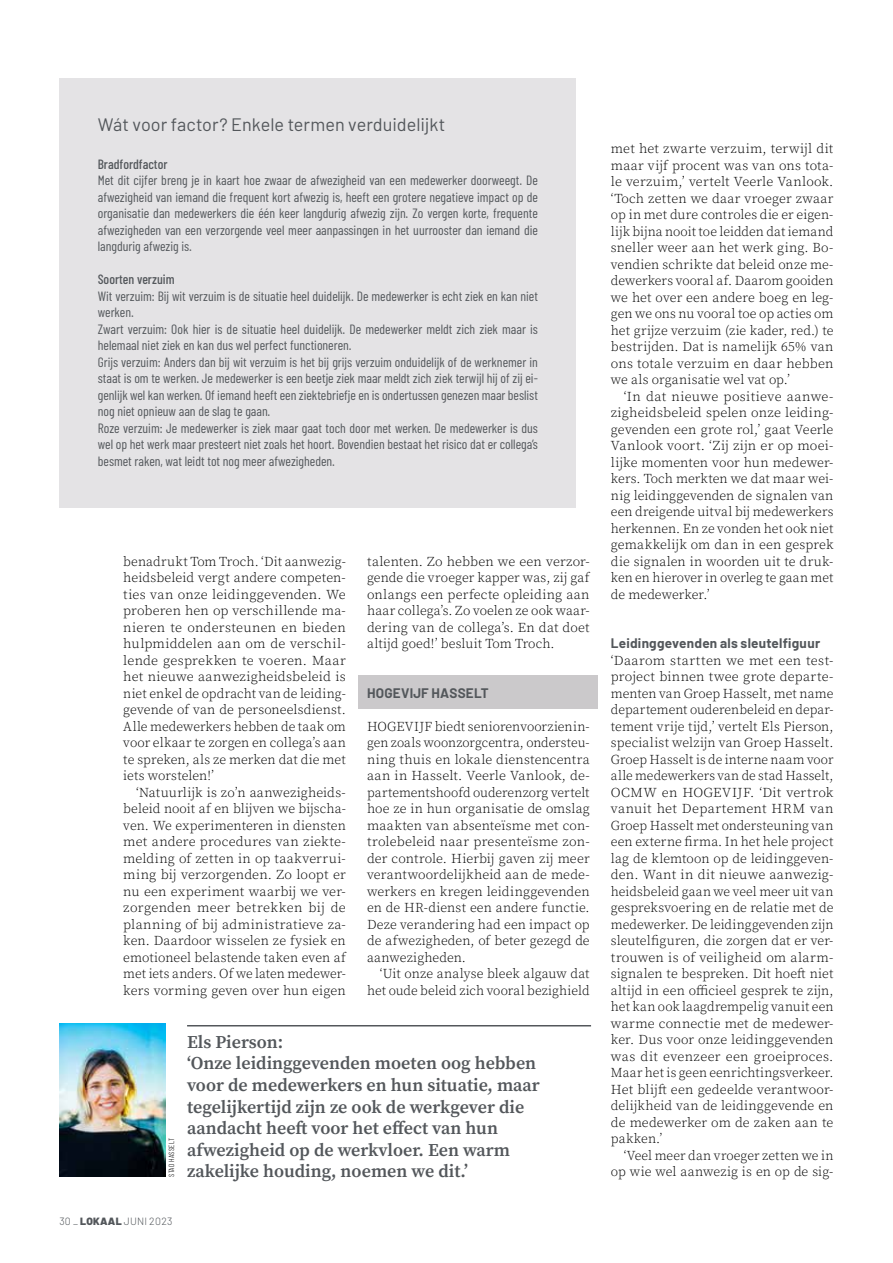
<style>
.page{position:relative;width:893px;height:1263px;background:#fff}
.page>*{position:absolute;margin:0;border:0;box-sizing:border-box;transform-origin:0 0}
.t1{font:600 18px/21.6px "Source Serif Pro";color:#53575b}
.t2{font:18px "Barlow";color:#53575b}
.t3{font:300 13.5px/16.5px "Source Serif Pro";letter-spacing:.005em;color:#000;text-align:justify}
.t4{font:13.5px/16.5px "Barlow Condensed";color:#53575b;text-align:justify}
.t5{font:700 13.5px "Barlow";letter-spacing:.02em;color:#53575b}
.t6{font:500 13.5px "Barlow Condensed";color:#53575b}
.t7{font:300 10.5px "Barlow";letter-spacing:.02em;color:#53575b}
.t8{font:300 7.5px "Barlow Condensed";letter-spacing:.03em;color:#000}
.s1{font-weight:900}
</style>
<div class="page">
<div style="left:359px;top:675px;width:239px;height:34px;background:#cbc9cb"></div>
<div style="left:60px;top:79px;width:516px;height:429px;background:#e4e3e5"></div>
<hr style="left:187px;top:1025px;width:404px;height:1px;background:#53575b">
<img style="left:60px;top:1024px;width:106px;height:153px">
<h1 class="t2" style="left:98px;top:111px;width:349px">Wát voor factor? Enkele termen verduidelijkt</h1>
<p class="t6" style="left:98px;top:156px;width:71px">Bradfordfactor</p>
<p class="t4" style="left:98px;top:172px;width:442px">Met dit cijfer breng je in kaart hoe zwaar de afwezigheid van een medewerker doorweegt. De afwezigheid van iemand die frequent kort afwezig is, heeft een grotere negatieve impact op de organisatie dan medewerkers die één keer langdurig afwezig zijn. Zo vergen korte, frequente afwezigheden van een verzorgende veel meer aanpassingen in het uurrooster dan iemand die langdurig afwezig is.</p>
<p class="t6" style="left:98px;top:271px;width:78px">Soorten verzuim</p>
<p class="t4" style="left:98px;top:287px;width:442px;text-align:left">Wit verzuim: Bij wit verzuim is de situatie heel duidelijk. De medewerker is echt ziek en kan niet werken.<br>Zwart verzuim: Ook hier is de situatie heel duidelijk. De medewerker meldt zich ziek maar is helemaal niet ziek en kan dus wel perfect functioneren.<br>Grijs verzuim: Anders dan bij wit verzuim is het bij grijs verzuim onduidelijk of de werknemer in staat is om te werken. Je medewerker is een beetje ziek maar meldt zich ziek terwijl hij of zij ei&shy;genlijk wel kan werken. Of iemand heeft een ziektebriefje en is ondertussen genezen maar beslist nog niet opnieuw aan de slag te gaan.<br>Roze verzuim: Je medewerker is ziek maar gaat toch door met werken. De medewerker is dus wel op het werk maar presteert niet zoals het hoort. Bovendien bestaat het risico dat er collega’s besmet raken, wat leidt tot nog meer afwezigheden.</p>
<p class="t3" style="left:123px;top:553px;width:224px">benadrukt Tom Troch. ‘Dit aanwezig&shy;heidsbeleid vergt andere competen&shy;ties van onze leidinggevenden. We proberen hen op verschillende ma&shy;nieren te ondersteunen en bieden hulpmiddelen aan om de verschil&shy;lende gesprekken te voeren. Maar het nieuwe aanwezigheidsbeleid is niet enkel de opdracht van de leiding&shy;gevende of van de personeelsdienst.<br>Alle medewerkers hebben de taak om voor elkaar te zorgen en collega’s aan te spreken, als ze merken dat die met iets worstelen!’</p>
<p class="t3" style="left:123px;top:784px;width:224px;text-indent:13px">‘Natuurlijk is zo’n aanwezigheids&shy;beleid nooit af en blijven we bijscha&shy;ven. We experimenteren in diensten met andere procedures van ziekte&shy;melding of zetten in op taakverrui&shy;ming bij verzorgenden. Zo loopt er nu een experiment waarbij we ver&shy;zorgenden meer betrekken bij de planning of bij administratieve za&shy;ken. Daardoor wisselen ze fysiek en emotioneel belastende taken even af met iets anders. Of we laten medewer&shy;kers vorming geven over hun eigen</p>
<p class="t3" style="left:367px;top:553px;width:224px">talenten. Zo hebben we een verzor&shy;gende die vroeger kapper was, zij gaf onlangs een perfecte opleiding aan haar collega’s. Zo voelen ze ook waar&shy;dering van de collega’s. En dat doet altijd goed!’ besluit Tom Troch.</p>
<p class="t5" style="left:367px;top:683px;width:123px">HOGEVIJF HASSELT</p>
<p class="t3" style="left:367px;top:718px;width:224px">HOGEVIJF biedt seniorenvoorzienin&shy;gen zoals woonzorgcentra, ondersteu&shy;ning thuis en lokale dienstencentra aan in Hasselt. Veerle Vanlook, de&shy;partementshoofd ouderenzorg vertelt hoe ze in hun organisatie de omslag maakten van absenteïsme met con&shy;trolebeleid naar presenteïsme zon&shy;der controle. Hierbij gaven zij meer verantwoordelijkheid aan de mede&shy;werkers en kregen leidinggevenden en de HR-dienst een andere functie.<br>Deze verandering had een impact op de afwezigheden, of beter gezegd de aanwezigheden.</p>
<p class="t3" style="left:367px;top:965px;width:224px;text-align:right">‘Uit onze analyse bleek algauw dat het oude beleid zich vooral bezighield</p>
<p class="t8" style="left:167px;top:1177px;width:40px;rotate:-90deg">STAD HASSELT</p>
<h1 class="t1" style="left:187px;top:1031px;width:354px">Els Pierson:<br>‘Onze leidinggevenden moeten oog hebben voor de medewerkers en hun situatie, maar tegelijkertijd zijn ze ook de werkgever die aandacht heeft voor het effect van hun afwezigheid op de werkvloer. Een warm</h1>
<h1 class="t1" style="left:187px;top:1160px;width:282px">zakelijke houding, noemen we dit.’</h1>
<p class="t7" style="left:60px;top:1213px;width:115px">30 _ <span class="s1">LOKAAL</span> JUNI 2023</p>
<p class="t3" style="left:611px;top:140px;width:224px">met het zwarte verzuim, terwijl dit maar vijf procent was van ons tota&shy;le verzuim,’ vertelt Veerle Vanlook. ‘Toch zetten we daar vroeger zwaar op in met dure controles die er eigen&shy;lijk bijna nooit toe leidden dat iemand sneller weer aan het werk ging. Bo&shy;vendien schrikte dat beleid onze me&shy;dewerkers vooral af. Daarom gooiden we het over een andere boeg en leg&shy;gen we ons nu vooral toe op acties om het grijze verzuim (zie kader, red.) te bestrijden. Dat is namelijk 65% van ons totale verzuim en daar hebben we als organisatie wel vat op.’</p>
<p class="t3" style="left:611px;top:388px;width:224px;text-indent:13px">‘In dat nieuwe positieve aanwe&shy;zigheidsbeleid spelen onze leiding&shy;gevenden een grote rol,’ gaat Veerle Vanlook voort. ‘Zij zijn er op moei&shy;lijke momenten voor hun medewer&shy;kers. Toch merkten we dat maar wei&shy;nig leidinggevenden de signalen van een dreigende uitval bij medewerkers herkennen. En ze vonden het ook niet gemakkelijk om dan in een gesprek die signalen in woorden uit te druk&shy;ken en hierover in overleg te gaan met de medewerker.’</p>
<p class="t5" style="left:611px;top:633px;width:211px">Leidinggevenden als sleutelfiguur</p>
<p class="t3" style="left:611px;top:652px;width:224px">‘Daarom startten we met een test&shy;project binnen twee grote departe&shy;menten van Groep Hasselt, met name departement ouderenbeleid en depar&shy;tement vrije tijd,’ vertelt Els Pierson, specialist welzijn van Groep Hasselt.<br>Groep Hasselt is de interne naam voor alle medewerkers van de stad Hasselt, OCMW en HOGEVIJF. ‘Dit vertrok vanuit het Departement HRM van Groep Hasselt met ondersteuning van een externe firma. In het hele project lag de klemtoon op de leidinggeven&shy;den. Want in dit nieuwe aanwezig&shy;heidsbeleid gaan we veel meer uit van gespreksvoering en de relatie met de medewerker. De leidinggevenden zijn sleutelfiguren, die zorgen dat er ver&shy;trouwen is of veiligheid om alarm&shy;signalen te bespreken. Dit hoeft niet altijd in een officieel gesprek te zijn, het kan ook laagdrempelig vanuit een warme connectie met de medewer&shy;ker. Dus voor onze leidinggevenden was dit evenzeer een groeiproces.<br>Maar het is geen eenrichtingsverkeer.<br>Het blijft een gedeelde verantwoor&shy;delijkheid van de leidinggevende en de medewerker om de zaken aan te pakken.’</p>
<p class="t3" style="left:611px;top:1147px;width:224px;text-align:right">‘Veel meer dan vroeger zetten we in op wie wel aanwezig is en op de sig-</p>
</div>
